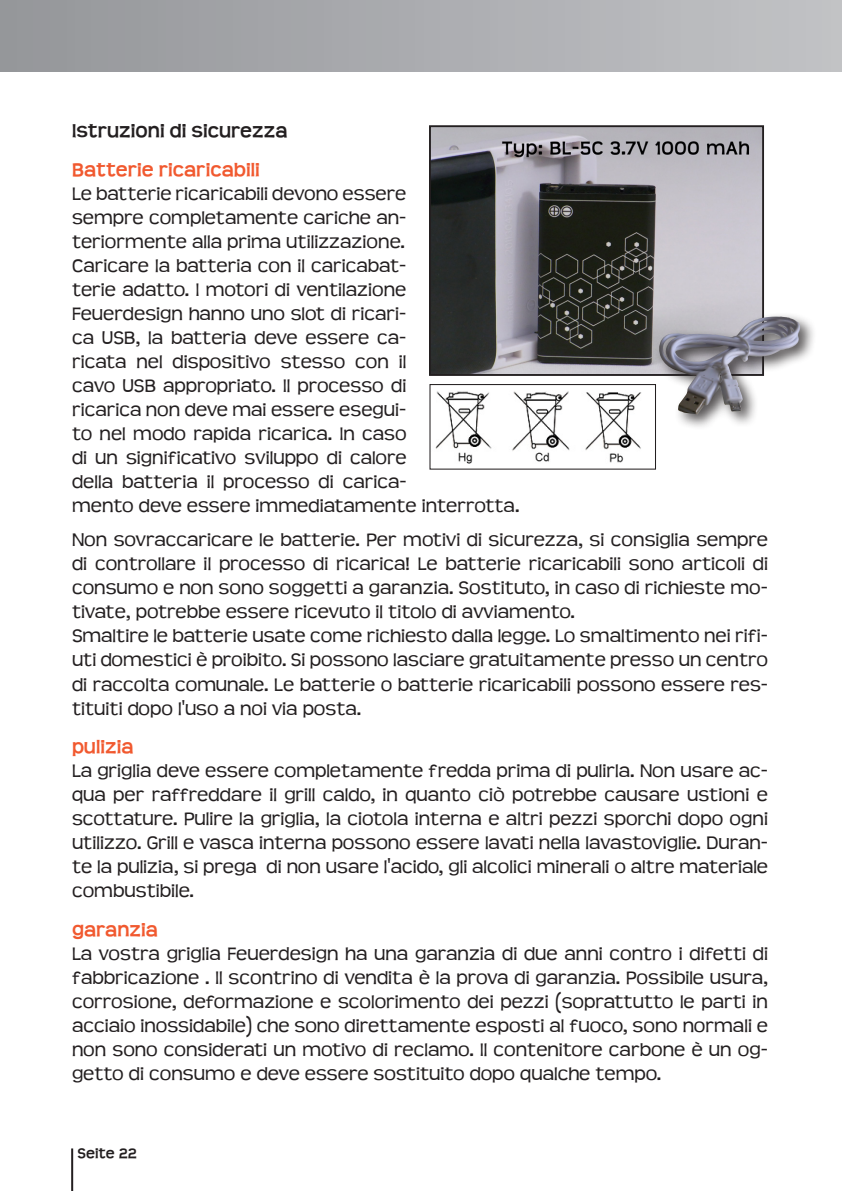
<style>
.page{position:relative;width:842px;height:1191px;background:#fff}
.page>*{position:absolute;margin:0;border:0;box-sizing:border-box;transform-origin:0 0}
.t1{font:20px/24px "Teen";color:#231f20;text-align:justify}
.t2{font:700 20px "Teen";color:#f1592f}
.t3{font:700 20px "Teen";color:#231f20}
.t4{font:700 15px "Teen";color:#231f20}
</style>
<div class="page">
<div style="left:0;top:0;width:842px;height:71px;background:linear-gradient(to right,#94969a,#c2c2c6)"></div>
<hr style="left:71px;top:1148px;width:2px;height:43px;background:#231f20">
<img style="left:432px;top:128px;width:329px;height:245px">
<div style="left:429px;top:125px;width:335px;height:251px;border:2px solid #231f20"></div>
<img style="left:435px;top:391px;width:207px;height:73px">
<div style="left:429px;top:384px;width:227px;height:85px;border:1px solid #231f20"></div>
<div style="left:654px;top:312px;width:162px;height:118px;background:#231f20;opacity:.75"></div>
<img style="left:658px;top:316px;width:143px;height:98px">
<p class="t3" style="left:72px;top:120px;width:217px">Istruzioni di sicurezza</p>
<p class="t2" style="left:72px;top:158px;width:189px">Batterie ricaricabili</p>
<p class="t1" style="left:72px;top:182px;width:336px">Le batterie ricaricabili devono essere sempre completamente cariche an&shy;teriormente alla prima utilizzazione.</p>
<p class="t1" style="left:72px;top:254px;width:449px;text-align:left">Caricare la batteria con il caricabat-<br>terie adatto. I motori di ventilazione Feuerdesign hanno uno slot di ricari-<br>ca USB, la batteria deve essere ca-<br>ricata nel dispositivo stesso con il<br>cavo USB appropriato. Il processo di<br>ricarica non deve mai essere esegui-<br>to nel modo rapida ricarica. In caso<br>di un significativo sviluppo di calore<br>della batteria il processo di carica-<br>mento deve essere immediatamente interrotta.</p>
<p class="t1" style="left:72px;top:528px;width:698px">Non sovraccaricare le batterie. Per motivi di sicurezza, si consiglia sempre di controllare il processo di ricarica! Le batterie ricaricabili sono articoli di consumo e non sono soggetti a garanzia. Sostituto, in caso di richieste mo&shy;tivate, potrebbe essere ricevuto il titolo di avviamento.</p>
<p class="t1" style="left:72px;top:624px;width:698px">Smaltire le batterie usate come richiesto dalla legge. Lo smaltimento nei rifi&shy;uti domestici è proibito. Si possono lasciare gratuitamente presso un centro di raccolta comunale. Le batterie o batterie ricaricabili possono essere res&shy;tituiti dopo l'uso a noi via posta.</p>
<p class="t2" style="left:72px;top:735px;width:63px">pulizia</p>
<p class="t1" style="left:72px;top:759px;width:698px">La griglia deve essere completamente fredda prima di pulirla. Non usare ac&shy;qua per raffreddare il grill caldo, in quanto ciò potrebbe causare ustioni e scottature. Pulire la griglia, la ciotola interna e altri pezzi sporchi dopo ogni utilizzo. Grill e vasca interna possono essere lavati nella lavastoviglie. Duran&shy;te la pulizia, si prega di non usare l'acido, gli alcolici minerali o altre materiale combustibile.</p>
<p class="t2" style="left:72px;top:918px;width:88px">garanzia</p>
<p class="t1" style="left:72px;top:942px;width:698px">La vostra griglia Feuerdesign ha una garanzia di due anni contro i difetti di fabbricazione . Il scontrino di vendita è la prova di garanzia. Possibile usura, corrosione, deformazione e scolorimento dei pezzi (soprattutto le parti in acciaio inossidabile) che sono direttamente esposti al fuoco, sono normali e non sono considerati un motivo di reclamo. Il contenitore carbone è un og&shy;getto di consumo e deve essere sostituito dopo qualche tempo.</p>
<p class="t4" style="left:78px;top:1144px;width:61px">Seite 22</p>
</div>
